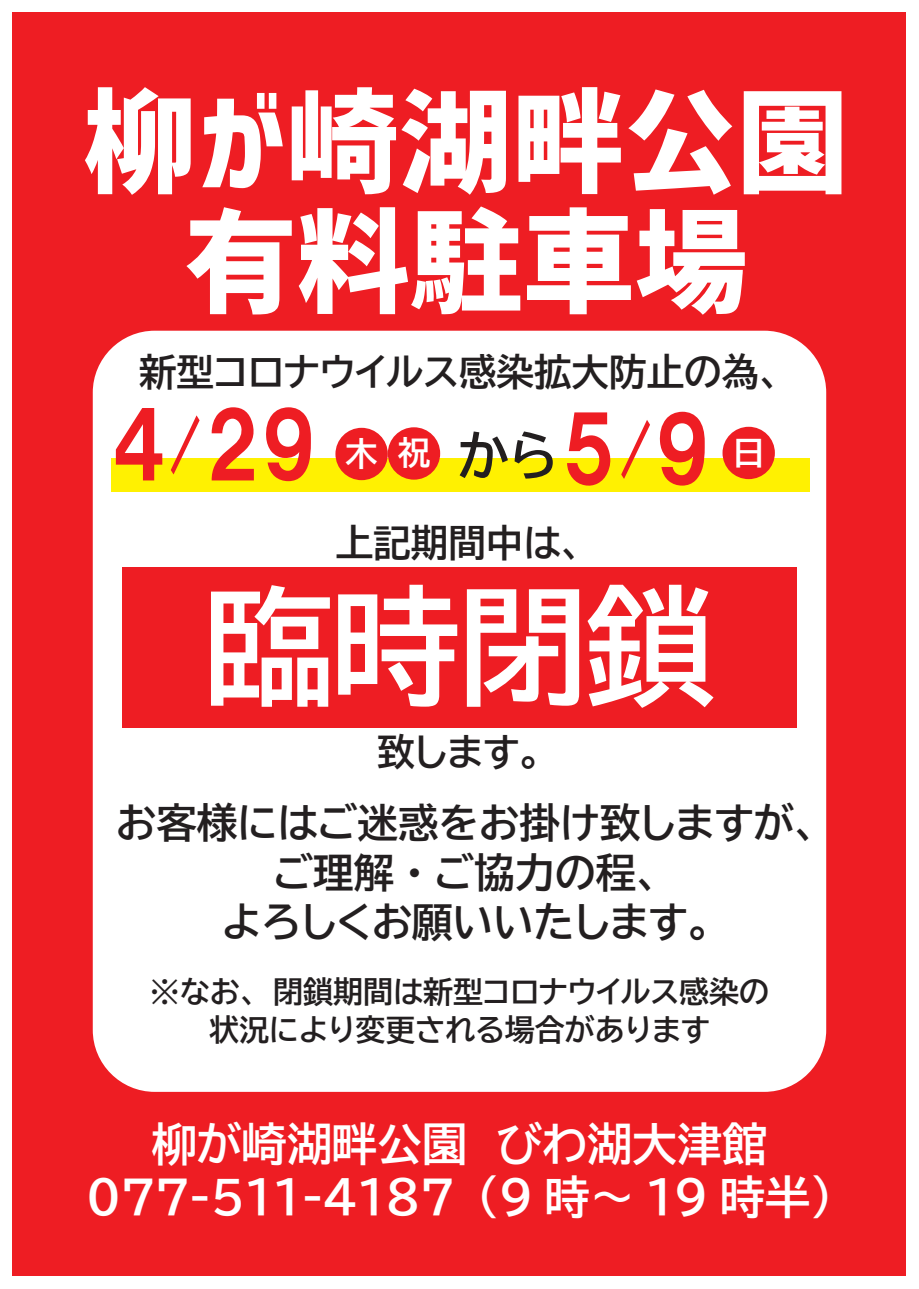
<style>
.page{position:relative;width:919px;height:1289px;background:#fff}
.page>*{position:absolute;margin:0;border:0;box-sizing:border-box;transform-origin:0 0}
.t1{font:128.4px "BIZ UDP Gothic Bold";color:#fff}
.t2{font:112.5px/120px "Corporate Logo Bold";color:#fff;text-align:center}
.t3{font:90px "HGP Soei Kakugothic UB";color:#ee1d23}
.t4{font:45px/52.5px "BIZ UDP Gothic Bold";color:#fff;text-align:center}
.t5{font:40.5px/49.5px "BIZ UDP Gothic Bold";color:#231f20;text-align:center}
.t6{font:37.5px "BIZ UDP Gothic Bold";color:#231f20}
.t7{font:32.55px "BIZ UDP Gothic Bold";color:#fff}
.t8{font:30px/37.5px "BIZ UDP Gothic Bold";color:#231f20;text-align:center}
.s1{font-size:60px}
.s2{font-size:52.35px;color:#231f20}
.s3{font-family:"HGP Soei Kakugothic UB";font-size:90px;color:#ee1d23}
.s4{font-family:"HGP Soei Kakugothic UB";font-size:60px;color:#ee1d23}
</style>
<div class="page">
<div style="left:13px;top:13px;width:893px;height:1263px;background:#ee1d23"></div>
<div style="left:93px;top:331px;width:733px;height:760px;background:#fff;border-radius:62px"></div>
<div style="left:111px;top:458px;width:698px;height:33px;background:#fff101"></div>
<div style="left:122px;top:567px;width:674px;height:161px;background:#ee1d23"></div>
<div style="left:722px;top:427px;width:52px;height:52px;background:#ee1d23;border-radius:50%"></div>
<div style="left:335px;top:428px;width:53px;height:52px;background:#ee1d23;border-radius:50%"></div>
<div style="left:388px;top:427px;width:52px;height:52px;background:#ee1d23;border-radius:50%"></div>
<h2 class="t2" style="left:83px;top:77px;width:767px">柳が崎湖畔公園有料駐車場</h2>
<p class="t6" style="left:139px;top:353px;width:644px">新型コロナウイルス感染拡大防止の為、</p>
<h3 class="t3" style="left:110px;top:400px;width:209px">4<span class="s1">/</span>29</h3>
<p class="t7" style="left:345px;top:437px;width:367px">木 祝 <span class="s2">から</span><span class="s3">5</span><span class="s4">/</span><span class="s3">9</span></p>
<p class="t6" style="left:336px;top:523px;width:249px">上記期間中は、</p>
<h1 class="t1" style="left:205px;top:581px;width:511px">臨時閉鎖</h1>
<p class="t6" style="left:377px;top:733px;width:167px">致します。</p>
<p class="t7" style="left:732px;top:436px;width:34px">日</p>
<p class="t5" style="left:116px;top:798px;width:704px">お客様にはご迷惑をお掛け致しますが、ご理解・ご協力の程、<br>よろしくお願いいたします。</p>
<p class="t8" style="left:150px;top:973px;width:620px">※なお、閉鎖期間は新型コロナウイルス感染の状況により変更される場合があります</p>
<p class="t4" style="left:87px;top:1117px;width:747px">柳が崎湖畔公園　びわ湖大津館<br>077-511-4187 （9 時～ 19 時半）</p>
</div>
